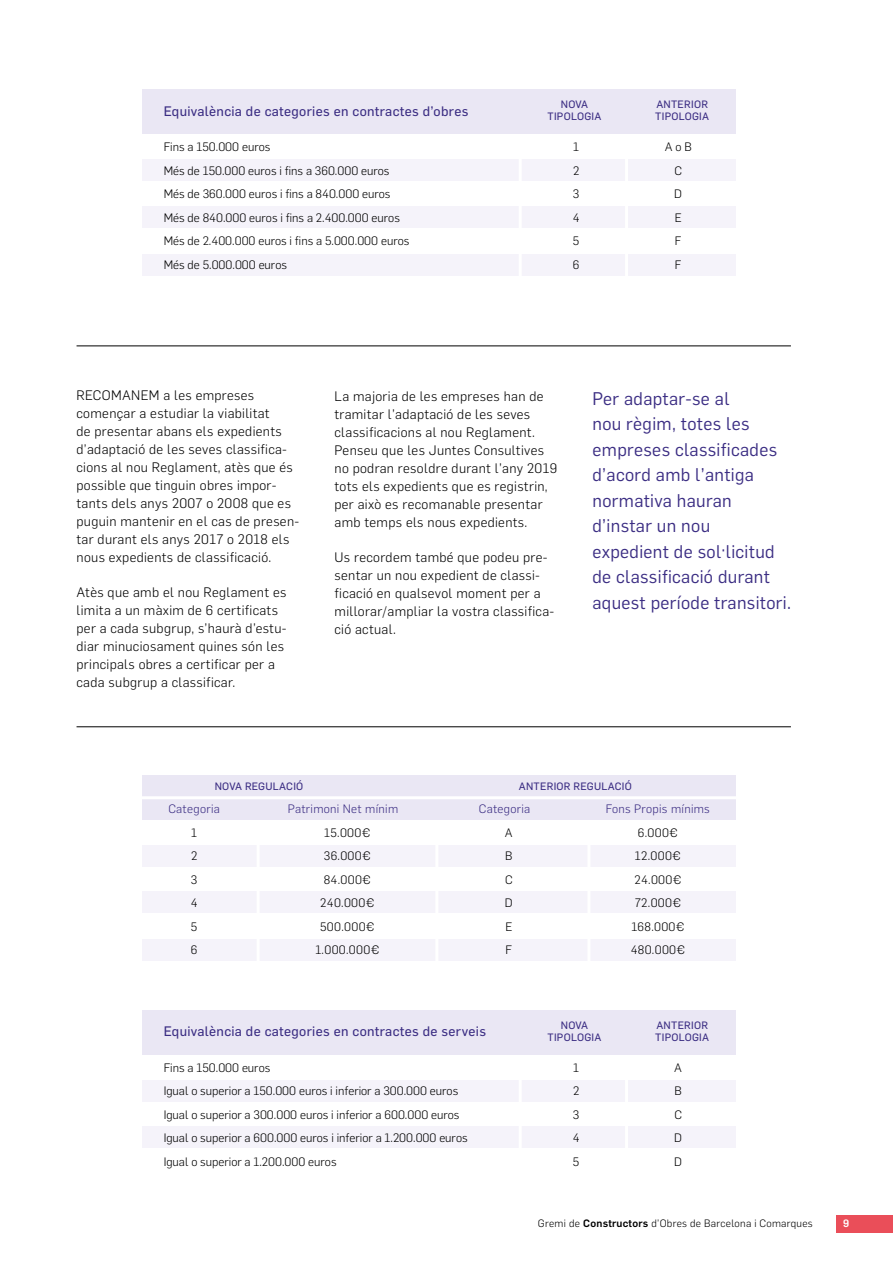
<style>
.page{position:relative;width:893px;height:1263px;background:#fff}
.page>*{position:absolute;margin:0;border:0;box-sizing:border-box;transform-origin:0 0}
.t1{font:18px/25.5px "Flama";letter-spacing:.02em;color:#3b2d83}
.t2{font:300 13.5px/18px "Flama";letter-spacing:.025em;color:#000}
.t3{font:13.5px "Flama Basic";letter-spacing:.025em;color:#3b2d83}
.t4{font:300 12px "Flama";color:#000}
.t5{font:300 12px "Flama";letter-spacing:.025em;color:#3b2d83}
.t6{font:10.5px/12px "Flama Basic";letter-spacing:.025em;color:#3b2d83;text-align:center}
.t7{font:300 10.5px "Flama";letter-spacing:.025em;color:#000}
.t8{font:500 10.5px "Flama";color:#fff}
.s1{font-weight:500}
</style>
<div class="page">
<div style="left:836px;top:1215px;width:57px;height:17px;background:#ea4e59"></div>
<div style="left:142px;top:775px;width:593px;height:44px;background:#eae7f4"></div>
<div style="left:142px;top:844px;width:593px;height:22px;background:#f5f3fa"></div>
<div style="left:142px;top:891px;width:593px;height:22px;background:#f5f3fa"></div>
<div style="left:142px;top:939px;width:593px;height:22px;background:#f5f3fa"></div>
<hr style="left:435px;top:825px;width:3px;height:144px;background:#fff">
<hr style="left:257px;top:825px;width:3px;height:144px;background:#fff">
<hr style="left:587px;top:825px;width:3px;height:144px;background:#fff">
<div style="left:142px;top:90px;width:594px;height:44px;background:#eae7f4"></div>
<div style="left:142px;top:1010px;width:594px;height:44px;background:#eae7f4"></div>
<div style="left:142px;top:159px;width:594px;height:22px;background:#f5f3fa"></div>
<div style="left:142px;top:1080px;width:594px;height:21px;background:#f5f3fa"></div>
<div style="left:142px;top:206px;width:594px;height:22px;background:#f5f3fa"></div>
<div style="left:142px;top:1126px;width:594px;height:22px;background:#f5f3fa"></div>
<div style="left:142px;top:254px;width:594px;height:22px;background:#f5f3fa"></div>
<hr style="left:77px;top:345px;width:714px;height:1px;background:#000">
<hr style="left:77px;top:726px;width:714px;height:1px;background:#000">
<hr style="left:519px;top:142px;width:3px;height:156px;background:#fff">
<hr style="left:519px;top:1063px;width:3px;height:117px;background:#fff">
<hr style="left:625px;top:142px;width:3px;height:156px;background:#fff">
<hr style="left:625px;top:1063px;width:3px;height:117px;background:#fff">
<hr style="left:122px;top:796px;width:639px;height:3px;background:#fff">
<p class="t3" style="left:164px;top:102px;width:306px">Equivalència de categories en contractes d’obres</p>
<p class="t6" style="left:548px;top:98px;width:55px">NOVA<br>TIPOLOGIA</p>
<p class="t6" style="left:655px;top:98px;width:55px;text-align:left">ANTERIOR<br>TIPOLOGIA</p>
<p class="t4" style="left:164px;top:139px;width:108px">Fins a 150.000 euros</p>
<p class="t4" style="left:573px;top:139px;width:7px">1</p>
<p class="t4" style="left:665px;top:139px;width:28px">A o B</p>
<p class="t4" style="left:164px;top:162px;width:227px">Més de 150.000 euros i fins a 360.000 euros</p>
<p class="t4" style="left:573px;top:162px;width:8px">2</p>
<p class="t4" style="left:674px;top:162px;width:9px">C</p>
<p class="t4" style="left:164px;top:186px;width:228px">Més de 360.000 euros i fins a 840.000 euros</p>
<p class="t4" style="left:573px;top:186px;width:8px">3</p>
<p class="t4" style="left:674px;top:186px;width:9px">D</p>
<p class="t4" style="left:164px;top:209px;width:238px">Més de 840.000 euros i fins a 2.400.000 euros</p>
<p class="t4" style="left:573px;top:209px;width:8px">4</p>
<p class="t4" style="left:675px;top:209px;width:9px">E</p>
<p class="t4" style="left:164px;top:233px;width:247px">Més de 2.400.000 euros i fins a 5.000.000 euros</p>
<p class="t4" style="left:573px;top:233px;width:8px">5</p>
<p class="t4" style="left:675px;top:233px;width:8px">F</p>
<p class="t4" style="left:164px;top:256px;width:125px">Més de 5.000.000 euros</p>
<p class="t4" style="left:573px;top:256px;width:8px">6</p>
<p class="t4" style="left:675px;top:256px;width:8px">F</p>
<p class="t2" style="left:77px;top:386px;width:224px">RECOMANEM a les empreses començar a estudiar la viabilitat<br>de presentar abans els expedients d’adaptació de les seves classifica&shy;cions al nou Reglament, atès que és possible que tinguin obres impor&shy;tants dels anys 2007 o 2008 que es puguin mantenir en el cas de presen&shy;tar durant els anys 2017 o 2018 els nous expedients de classificació.</p>
<p class="t2" style="left:77px;top:583px;width:212px">Atès que amb el nou Reglament es limita a un màxim de 6 certificats per a cada subgrup, s’haurà d’estu&shy;diar minuciosament quines són les principals obres a certificar per a cada subgrup a classificar.</p>
<p class="t2" style="left:334px;top:386px;width:224px">La majoria de les empreses han de tramitar l’adaptació de les seves classificacions al nou Reglament.<br>Penseu que les Juntes Consultives no podran resoldre durant l’any 2019 tots els expedients que es registrin, per això es recomanable presentar amb temps els nous expedients.</p>
<p class="t2" style="left:334px;top:547px;width:221px">Us recordem també que podeu pre&shy;sentar un nou expedient de classi&shy;ficació en qualsevol moment per a millorar/ampliar la vostra classifica&shy;ció actual.</p>
<h1 class="t1" style="left:592px;top:384px;width:200px">Per adaptar-se al<br>nou règim, totes les empreses classificades d’acord amb l’antiga normativa hauran d’instar un nou expedient de sol·licitud de classificació durant aquest període transitori.</h1>
<p class="t6" style="left:215px;top:780px;width:90px">NOVA REGULACIÓ</p>
<p class="t6" style="left:519px;top:780px;width:115px">ANTERIOR REGULACIÓ</p>
<p class="t5" style="left:168px;top:801px;width:53px">Categoria</p>
<p class="t5" style="left:288px;top:801px;width:112px">Patrimoni Net mínim</p>
<p class="t5" style="left:479px;top:801px;width:53px">Categoria</p>
<p class="t5" style="left:606px;top:801px;width:106px">Fons Propis mínims</p>
<p class="t4" style="left:191px;top:824px;width:7px">1</p>
<p class="t4" style="left:324px;top:824px;width:48px">15.000€</p>
<p class="t4" style="left:505px;top:824px;width:9px">A</p>
<p class="t4" style="left:638px;top:824px;width:41px">6.000€</p>
<p class="t4" style="left:191px;top:848px;width:8px">2</p>
<p class="t4" style="left:324px;top:848px;width:48px">36.000€</p>
<p class="t4" style="left:505px;top:848px;width:9px">B</p>
<p class="t4" style="left:635px;top:848px;width:47px">12.000€</p>
<p class="t4" style="left:191px;top:871px;width:8px">3</p>
<p class="t4" style="left:324px;top:871px;width:49px">84.000€</p>
<p class="t4" style="left:505px;top:871px;width:9px">C</p>
<p class="t4" style="left:634px;top:871px;width:48px">24.000€</p>
<p class="t4" style="left:191px;top:895px;width:8px">4</p>
<p class="t4" style="left:320px;top:895px;width:55px">240.000€</p>
<p class="t4" style="left:505px;top:895px;width:9px">D</p>
<p class="t4" style="left:635px;top:895px;width:48px">72.000€</p>
<p class="t4" style="left:191px;top:918px;width:8px">5</p>
<p class="t4" style="left:320px;top:918px;width:56px">500.000€</p>
<p class="t4" style="left:505px;top:918px;width:9px">E</p>
<p class="t4" style="left:631px;top:918px;width:55px">168.000€</p>
<p class="t4" style="left:191px;top:942px;width:8px">6</p>
<p class="t4" style="left:315px;top:942px;width:65px">1.000.000€</p>
<p class="t4" style="left:506px;top:942px;width:8px">F</p>
<p class="t4" style="left:631px;top:942px;width:56px">480.000€</p>
<p class="t3" style="left:164px;top:1022px;width:324px">Equivalència de categories en contractes de serveis</p>
<p class="t6" style="left:548px;top:1018px;width:55px">NOVA<br>TIPOLOGIA</p>
<p class="t6" style="left:655px;top:1018px;width:55px;text-align:left">ANTERIOR<br>TIPOLOGIA</p>
<p class="t4" style="left:164px;top:1059px;width:108px">Fins a 150.000 euros</p>
<p class="t4" style="left:573px;top:1059px;width:7px">1</p>
<p class="t4" style="left:674px;top:1059px;width:9px">A</p>
<p class="t4" style="left:164px;top:1083px;width:296px">Igual o superior a 150.000 euros i inferior a 300.000 euros</p>
<p class="t4" style="left:573px;top:1083px;width:8px">2</p>
<p class="t4" style="left:674px;top:1083px;width:9px">B</p>
<p class="t4" style="left:164px;top:1106px;width:297px">Igual o superior a 300.000 euros i inferior a 600.000 euros</p>
<p class="t4" style="left:573px;top:1106px;width:8px">3</p>
<p class="t4" style="left:674px;top:1106px;width:9px">C</p>
<p class="t4" style="left:164px;top:1130px;width:305px">Igual o superior a 600.000 euros i inferior a 1.200.000 euros</p>
<p class="t4" style="left:573px;top:1130px;width:8px">4</p>
<p class="t4" style="left:674px;top:1130px;width:9px">D</p>
<p class="t4" style="left:164px;top:1153px;width:174px">Igual o superior a 1.200.000 euros</p>
<p class="t4" style="left:573px;top:1153px;width:8px">5</p>
<p class="t4" style="left:674px;top:1153px;width:9px">D</p>
<p class="t7" style="left:538px;top:1216px;width:276px">Gremi de <span class="s1">Constructors</span> d’Obres de Barcelona i Comarques</p>
<p class="t8" style="left:843px;top:1216px;width:8px">9</p>
</div>
